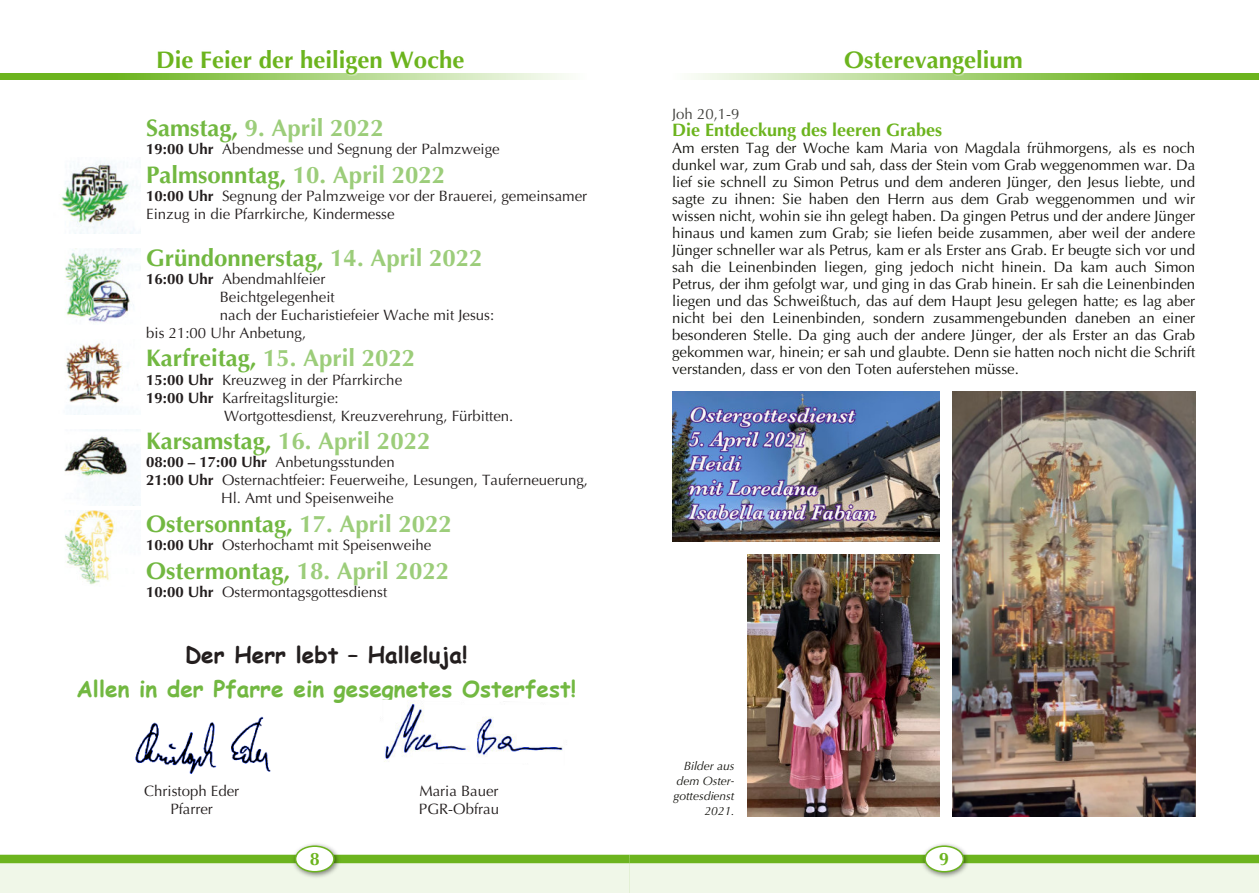
<style>
.page{position:relative;width:1259px;height:893px;background:#fff}
.page>*{position:absolute;margin:0;border:0;box-sizing:border-box;transform-origin:0 0}
.t1{font:700 24px "Optima";color:#72b841}
.t2{font:700 24px "Optima";color:#9ccd7a}
.t3{font:700 24px "Optima";color:#6cb41e}
.t4{font:700 22.5px "Comic Sans MS";color:#72b841}
.t5{font:700 22.5px "Comic Sans MS";color:#231e1e}
.t6{font:700 18px "Optima";color:#6cb41e}
.t7{font:15px/17px "Optima";color:#12120d;text-align:justify}
.t8{font:15px/18px "Optima";color:#231e1e}
.t9{font:15px "Optima";color:rgb(18 18 13/.8)}
.t10{font:italic 12px/15px "Optima";color:#12120d;text-align:right}
.s1{color:#72b841}
.s2{font-weight:700}
.s3{color:#9ccd7a}
</style>
<div class="page">
<div style="left:0;top:858px;width:629px;height:35px;background:#f0f7e8"></div>
<div style="left:629px;top:858px;width:630px;height:35px;background:#f0f7e8"></div>
<div style="left:0;top:855px;width:629px;height:8px;background:#6cb41e"></div>
<div style="left:629px;top:855px;width:630px;height:8px;background:#6cb41e"></div>
<img style="left:291px;top:844px;width:50px;height:33px">
<div style="left:295px;top:845px;width:40px;height:27px;background:#fff;border:2px solid #6cb41e;border-radius:50%"></div>
<img style="left:921px;top:844px;width:50px;height:33px">
<div style="left:924px;top:845px;width:40px;height:27px;background:#fff;border:2px solid #6cb41e;border-radius:50%"></div>
<svg style="left:0;top:73px;width:569px;height:7px;background:#a3d072"></svg>
<img style="left:158px;top:73px;width:306px;height:2px">
<svg style="left:691px;top:73px;width:568px;height:7px;background:#a3d073"></svg>
<img style="left:845px;top:73px;width:177px;height:2px">
<img style="left:65px;top:249px;width:76px;height:74px">
<img style="left:66px;top:342px;width:72px;height:73px">
<img style="left:61px;top:161px;width:80px;height:73px">
<img style="left:64px;top:429px;width:77px;height:76px">
<img style="left:65px;top:510px;width:52px;height:75px">
<img style="left:135px;top:716px;width:136px;height:58px">
<img style="left:384px;top:702px;width:179px;height:60px">
<img style="left:952px;top:391px;width:243px;height:425px">
<img style="left:747px;top:554px;width:192px;height:262px">
<img style="left:672px;top:391px;width:267px;height:151px">
<h1 class="t3" style="left:156px;top:46px;width:310px">Die Feier der heiligen Woche</h1>
<h1 class="t3" style="left:844px;top:46px;width:180px">Osterevangelium</h1>
<p class="t9" style="left:672px;top:105px;width:69px">Joh 20,1-9</p>
<p class="t6" style="left:672px;top:119px;width:272px">Die Entdeckung des leeren Grabes</p>
<p class="t7" style="left:672px;top:140px;width:524px">Am ersten Tag der Woche kam Maria von Magdala frühmorgens, als es noch dunkel war, zum Grab und sah, dass der Stein vom Grab weggenommen war. Da lief sie schnell zu Simon Petrus und dem anderen Jünger, den Jesus liebte, und sagte zu ihnen: Sie haben den Herrn aus dem Grab weggenommen und wir wissen nicht, wohin sie ihn gelegt haben. Da gingen Petrus und der andere Jünger hinaus und kamen zum Grab; sie liefen beide zusammen, aber weil der andere Jünger schneller war als Petrus, kam er als Erster ans Grab. Er beugte sich vor und sah die Leinenbinden liegen, ging jedoch nicht hinein. Da kam auch Simon Petrus, der ihm gefolgt war, und ging in das Grab hinein. Er sah die Leinenbinden liegen und das Schweißtuch, das auf dem Haupt Jesu gelegen hatte; es lag aber nicht bei den Leinenbinden, sondern zusammengebunden daneben an einer besonderen Stelle. Da ging auch der andere Jünger, der als Erster an das Grab gekommen war, hinein; er sah und glaubte. Denn sie hatten noch nicht die Schrift verstanden, dass er von den Toten auferstehen müsse.</p>
<h1 class="t2" style="left:146px;top:114px;width:239px"><span class="s1">Samstag,</span> 9. April 2022</h1>
<p class="t8" style="left:146px;top:140px;width:355px"><span class="s2">19:00 Uhr</span> Abendmesse und Segnung der Palmzweige</p>
<h1 class="t1" style="left:146px;top:161px;width:300px">Palmsonntag, <span class="s3">10. April 2022</span></h1>
<p class="t8" style="left:146px;top:187px;width:442px"><span class="s2">10:00 Uhr</span> Segnung der Palmzweige vor der Brauerei, gemeinsamer<br>Einzug in die Pfarrkirche, Kindermesse</p>
<h1 class="t1" style="left:146px;top:244px;width:338px">Gründonnerstag, <span class="s3">14. April 2022</span></h1>
<p class="t8" style="left:146px;top:270px;width:181px"><span class="s2">16:00 Uhr</span> Abendmahlfeier</p>
<p class="t8" style="left:220px;top:288px;width:117px">Beichtgelegenheit</p>
<p class="t8" style="left:220px;top:306px;width:276px">nach der Eucharistiefeier Wache mit Jesus:</p>
<p class="t8" style="left:146px;top:324px;width:162px">bis 21:00 Uhr Anbetung,</p>
<h1 class="t2" style="left:146px;top:344px;width:271px"><span class="s1">Karfreitag,</span> 15. April 2022</h1>
<p class="t8" style="left:146px;top:371px;width:257px"><span class="s2">15:00 Uhr</span> Kreuzweg in der Pfarrkirche</p>
<p class="t8" style="left:146px;top:389px;width:194px"><span class="s2">19:00 Uhr</span> Karfreitagsliturgie:</p>
<p class="t8" style="left:224px;top:407px;width:291px">Wortgottesdienst, Kreuzverehrung, Fürbitten.</p>
<h1 class="t2" style="left:146px;top:427px;width:286px"><span class="s1">Karsamstag,</span> 16. April 2022</h1>
<p class="t8" style="left:146px;top:453px;width:250px"><span class="s2">08:00 – 17:00 Uhr</span> Anbetungsstunden</p>
<p class="t8" style="left:146px;top:471px;width:443px"><span class="s2">21:00 Uhr</span> Osternachtfeier: Feuerweihe, Lesungen, Tauferneuerung,</p>
<p class="t8" style="left:221px;top:489px;width:174px">Hl. Amt und Speisenweihe</p>
<h1 class="t1" style="left:146px;top:510px;width:307px">Ostersonntag, <span class="s3">17. April 2022</span></h1>
<p class="t8" style="left:146px;top:536px;width:287px"><span class="s2">10:00 Uhr</span> Osterhochamt mit Speisenweihe</p>
<h1 class="t1" style="left:146px;top:557px;width:304px">Ostermontag, <span class="s3">18. April 2022</span></h1>
<p class="t8" style="left:146px;top:583px;width:242px"><span class="s2">10:00 Uhr</span> Ostermontagsgottesdienst</p>
<h2 class="t5" style="left:185px;top:645px;width:284px">Der Herr lebt – Halleluja!</h2>
<h2 class="t4" style="left:76px;top:679px;width:501px">Allen in der Pfarre ein gesegnetes Osterfest!</h2>
<p class="t8" style="left:144px;top:782px;width:97px;text-align:center">Christoph Eder<br>Pfarrer</p>
<p class="t8" style="left:419px;top:782px;width:82px">Maria Bauer<br>PGR-Obfrau</p>
<p class="t10" style="left:673px;top:758px;width:63px">Bilder aus dem Oster&shy;gottesdienst<br>2021.</p>
<p class="t6" style="left:310px;top:849px;width:12px">8</p>
<p class="t6" style="left:939px;top:849px;width:12px">9</p>
</div>
